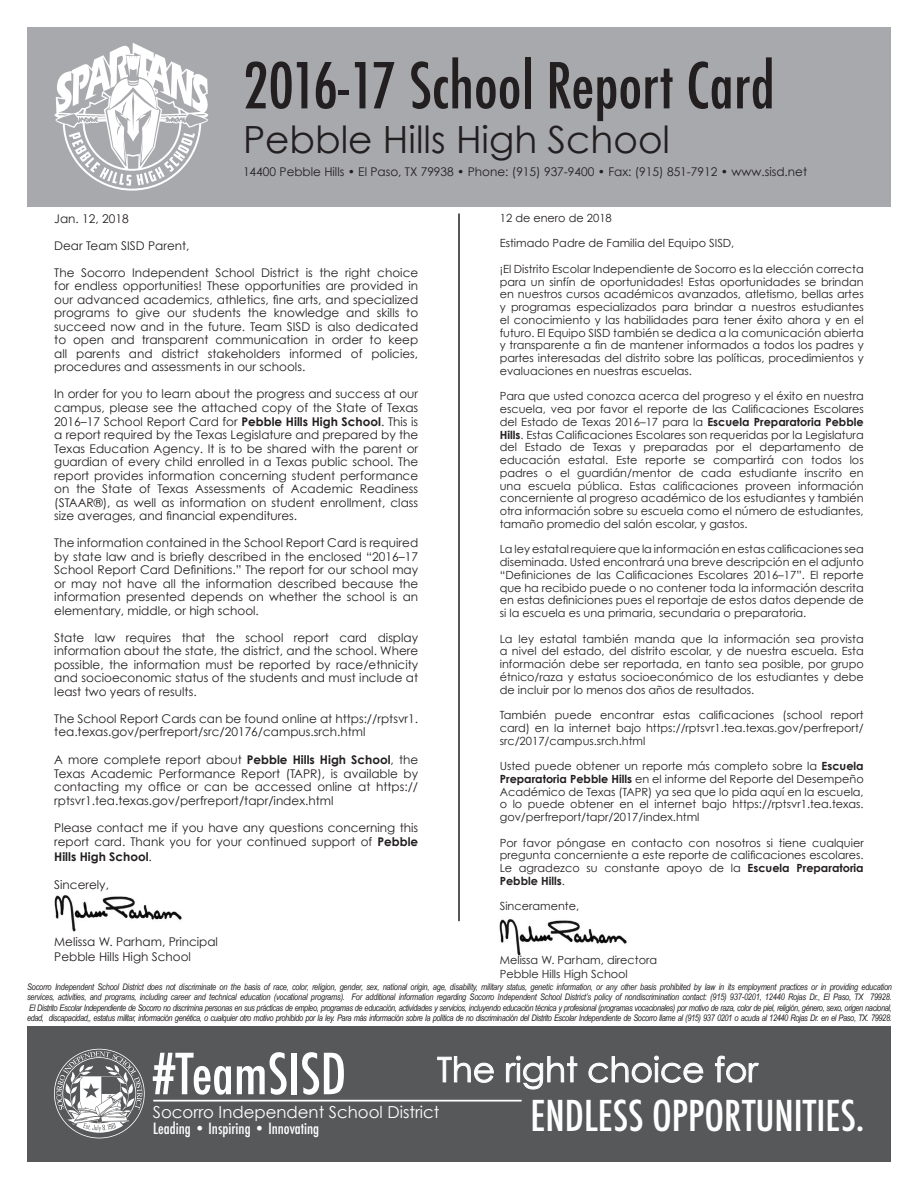
<style>
.page{position:relative;width:918px;height:1188px;background:#fff}
.page>*{position:absolute;margin:0;border:0;box-sizing:border-box;transform-origin:0 0}
.t1{font:500 condensed 61.5px "Futura";color:#231f20}
.t2{font:500 condensed 55.05px "Futura";color:#fff}
.t3{font:500 condensed 41.25px "Futura";color:#fff}
.t4{font:37.5px "Century Gothic";color:#231f20}
.t5{font:34.35px "Century Gothic";color:#fff}
.t6{font:16.5px "Century Gothic";color:#fff}
.t7{font:500 condensed 15.15px "Futura";color:#fff}
.t8{font:12px/13.5px "Century Gothic";color:#231f20;text-align:justify}
.t9{font:11.25px/12.8px "Century Gothic";color:#231f20;text-align:justify}
.t10{font:italic 9px/10.5px "Arial Narrow";letter-spacing:-.04em;color:#231f20;text-align:justify}
.s1{font-weight:700}
</style>
<div class="page">
<div style="left:27px;top:27px;width:864px;height:179px;background:#a8a9ad"></div>
<img style="left:54px;top:895px;width:128px;height:37px">
<img style="left:499px;top:919px;width:128px;height:37px">
<hr style="left:458px;top:214px;width:2px;height:707px;background:#231f20">
<svg style="left:54px;top:43px;width:155px;height:148px"></svg>
<div style="left:27px;top:1026px;width:864px;height:135px;background:#57585a"></div>
<svg style="left:437px;top:1056px;width:57px;height:27px"></svg>
<svg style="left:506px;top:1056px;width:71px;height:34px"></svg>
<svg style="left:589px;top:1056px;width:114px;height:27px"></svg>
<svg style="left:715px;top:1056px;width:44px;height:27px"></svg>
<hr style="left:153px;top:1100px;width:369px;height:2px;background:#fff">
<svg style="left:54px;top:1049px;width:91px;height:89px"></svg>
<h1 class="t1" style="left:243px;top:46px;width:533px">2016-17 School Report Card</h1>
<h3 class="t4" style="left:243px;top:117px;width:429px">Pebble Hills High School</h3>
<p class="t8" style="left:243px;top:165px;width:566px">14400 Pebble Hills • El Paso, TX 79938 • Phone: (915) 937-9400 • Fax: (915) 851-7912 • www.sisd.net</p>
<p class="t9" style="left:500px;top:211px;width:114px">12 de enero de 2018</p>
<p class="t9" style="left:500px;top:237px;width:236px">Estimado Padre de Familia del Equipo SISD,</p>
<p class="t9" style="left:500px;top:262px;width:365px">¡El Distrito Escolar Independiente de Socorro es la elección correcta para un sinfín de oportunidades! Estas oportunidades se brindan en nuestros cursos académicos avanzados, atletismo, bellas artes y programas especializados para brindar a nuestros estudiantes el conocimiento y las habilidades para tener éxito ahora y en el futuro. El Equipo SISD también se dedica a la comunicación abierta y transparente a fin de mantener informados a todos los padres y partes interesadas del distrito sobre las políticas, procedimientos y evaluaciones en nuestras escuelas.</p>
<p class="t9" style="left:500px;top:390px;width:365px">Para que usted conozca acerca del progreso y el éxito en nuestra escuela, vea por favor el reporte de las Calificaciones Escolares del Estado de Texas 2016–17 para la <span class="s1">Escuela Preparatoria Pebble Hills</span>. Estas Calificaciones Escolares son requeridas por la Legislatura del Estado de Texas y preparadas por el departamento de educación estatal. Este reporte se compartirá con todos los padres o el guardián/mentor de cada estudiante inscrito en una escuela pública. Estas calificaciones proveen información concerniente al progreso académico de los estudiantes y también otra información sobre su escuela como el número de estudiantes, tamaño promedio del salón escolar, y gastos.</p>
<p class="t9" style="left:500px;top:543px;width:365px">La ley estatal requiere que la información en estas calificaciones sea diseminada. Usted encontrará una breve descripción en el adjunto “Definiciones de las Calificaciones Escolares 2016–17”. El reporte que ha recibido puede o no contener toda la información descrita en estas definiciones pues el reportaje de estos datos depende de si la escuela es una primaria, secundaria o preparatoria.</p>
<p class="t9" style="left:500px;top:632px;width:365px">La ley estatal también manda que la información sea provista a nivel del estado, del distrito escolar, y de nuestra escuela. Esta información debe ser reportada, en tanto sea posible, por grupo étnico/raza y estatus socioeconómico de los estudiantes y debe de incluir por lo menos dos años de resultados.</p>
<p class="t9" style="left:500px;top:709px;width:365px">También puede encontrar estas calificaciones (school report card) en la internet bajo https://rptsvr1.tea.texas.gov/perfreport/ src/2017/campus.srch.html</p>
<p class="t9" style="left:500px;top:760px;width:365px">Usted puede obtener un reporte más completo sobre la <span class="s1">Escuela Preparatoria Pebble Hills</span> en el informe del Reporte del Desempeño Académico de Texas (TAPR) ya sea que lo pida aquí en la escuela, o lo puede obtener en el internet bajo https://rptsvr1.tea.texas. gov/perfreport/tapr/2017/index.html</p>
<p class="t9" style="left:500px;top:836px;width:365px">Por favor póngase en contacto con nosotros si tiene cualquier pregunta concerniente a este reporte de calificaciones escolares.<br>Le agradezco su constante apoyo de la <span class="s1">Escuela Preparatoria Pebble Hills</span>.</p>
<p class="t9" style="left:500px;top:900px;width:81px">Sinceramente,</p>
<p class="t8" style="left:54px;top:211px;width:76px">Jan. 12, 2018</p>
<p class="t8" style="left:54px;top:238px;width:137px">Dear Team SISD Parent,</p>
<p class="t8" style="left:54px;top:265px;width:365px">The Socorro Independent School District is the right choice for endless opportunities! These opportunities are provided in our advanced academics, athletics, fine arts, and specialized programs to give our students the knowledge and skills to succeed now and in the future. Team SISD is also dedicated to open and transparent communication in order to keep all parents and district stakeholders informed of policies, procedures and assessments in our schools.</p>
<p class="t8" style="left:54px;top:387px;width:365px">In order for you to learn about the progress and success at our campus, please see the attached copy of the State of Texas 2016–17 School Report Card for <span class="s1">Pebble Hills High School</span>. This is a report required by the Texas Legislature and prepared by the Texas Education Agency. It is to be shared with the parent or guardian of every child enrolled in a Texas public school. The report provides information concerning student performance on the State of Texas Assessments of Academic Readiness (STAAR®), as well as information on student enrollment, class size averages, and financial expenditures.</p>
<p class="t8" style="left:54px;top:536px;width:365px">The information contained in the School Report Card is required by state law and is briefly described in the enclosed “2016–17<br>School Report Card Definitions.” The report for our school may or may not have all the information described because the information presented depends on whether the school is an elementary, middle, or high school.</p>
<p class="t8" style="left:54px;top:631px;width:365px">State law requires that the school report card display information about the state, the district, and the school. Where possible, the information must be reported by race/ethnicity and socioeconomic status of the students and must include at least two years of results.</p>
<p class="t8" style="left:54px;top:712px;width:365px">The School Report Cards can be found online at https://rptsvr1. tea.texas.gov/perfreport/src/20176/campus.srch.html</p>
<p class="t8" style="left:54px;top:753px;width:365px">A more complete report about <span class="s1">Pebble Hills High School</span>, the Texas Academic Performance Report (TAPR), is available by contacting my office or can be accessed online at https:// rptsvr1.tea.texas.gov/perfreport/tapr/index.html</p>
<p class="t8" style="left:54px;top:820px;width:365px;line-height:14.4px">Please contact me if you have any questions concerning this report card. Thank you for your continued support of <span class="s1">Pebble Hills High School</span>.</p>
<p class="t8" style="left:54px;top:877px;width:56px">Sincerely,</p>
<p class="t8" style="left:54px;top:934px;width:165px;line-height:14.4px">Melissa W. Parham, Principal<br>Pebble Hills High School</p>
<p class="t9" style="left:500px;top:953px;width:159px;line-height:13.5px">Melissa W. Parham, directora<br>Pebble Hills High School</p>
<p class="t10" style="left:27px;top:981px;width:867px">Socorro Independent School District does not discriminate on the basis of race, color, religion, gender, sex, national origin, age, disability, military status, genetic information, or any other basis prohibited by law in its employment practices or in providing education services, activities, and programs, including career and technical education (vocational programs). For additional information regarding Socorro Independent School District’s policy of nondiscrimination contact: (915) 937-0201, 12440 Rojas Dr., El Paso, TX 79928.<br>El Distrito Escolar Independiente de Socorro no discrimina personas en sus prácticas de empleo, programas de educación, actividades y servicios, incluyendo educación técnica y profesional (programas vocacionales) por motivo de raza, color de piel, religión, género, sexo, origen nacional, edad, discapacidad,, estatus militar, información genética, o cualquier otro motivo prohibido por la ley. Para más información sobre la política de no discriminación del Distrito Escolar Independiente de Socorro llame al (915) 937 0201 o acuda al 12440 Rojas Dr. en el Paso, TX. 79928.</p>
<h2 class="t2" style="left:153px;top:1039px;width:195px">#TeamSISD</h2>
<h3 class="t7" style="left:153px;top:1119px;width:168px">Leading • Inspiring • Innovating</h3>
<h3 class="t5" style="left:437px;top:1049px;width:322px">The right choice for</h3>
<h3 class="t3" style="left:530px;top:1089px;width:335px">ENDLESS OPPORTUNITIES.</h3>
<h3 class="t6" style="left:153px;top:1102px;width:288px">Socorro Independent School District</h3>
</div>
